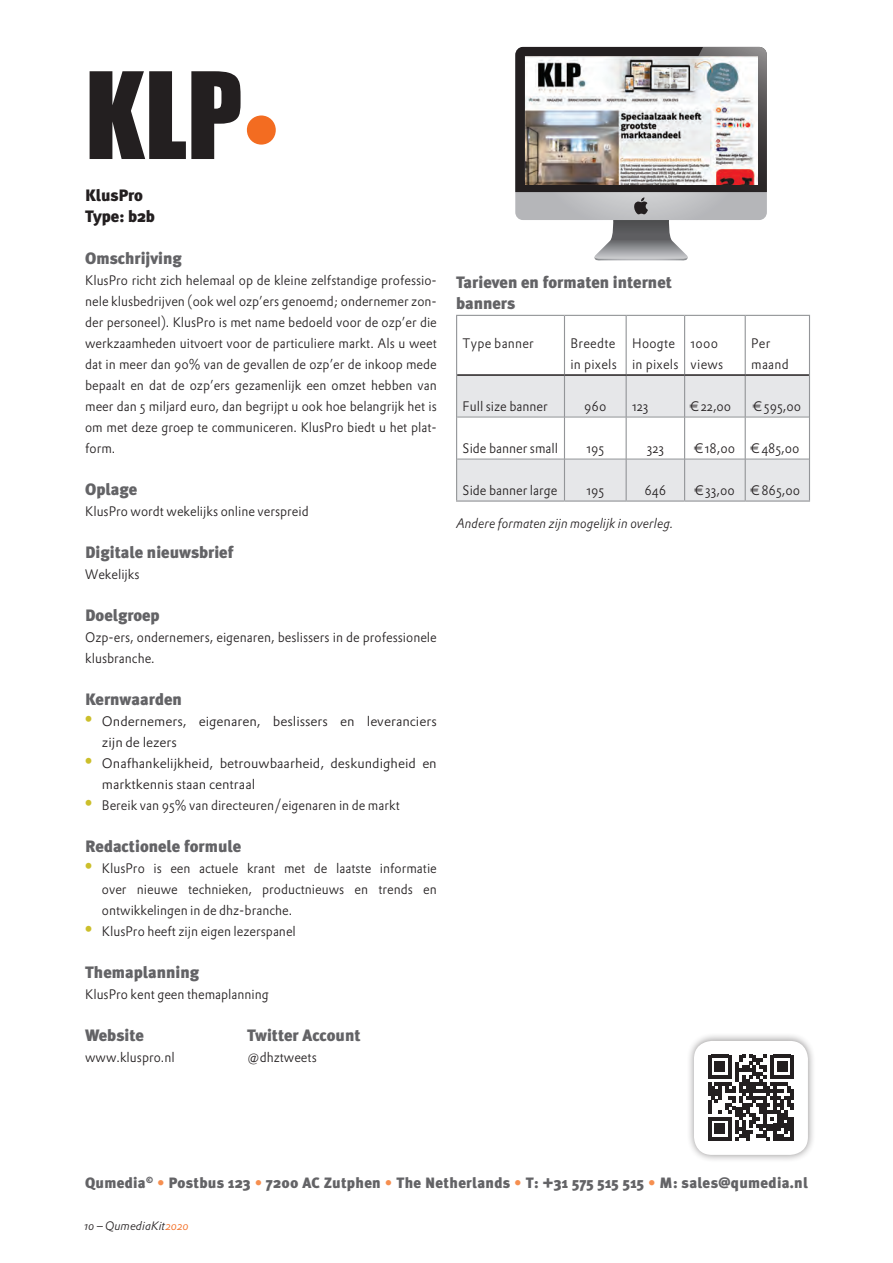
<style>
.page{position:relative;width:893px;height:1263px;background:#fff}
.page>*{position:absolute;margin:0;border:0;box-sizing:border-box;transform-origin:0 0}
.t1{font:111px "Impact";color:#231f20}
.t2{font:900 16.5px/21px "Meta Plus";color:#636366}
.t3{font:900 16.5px/21px "Meta Plus";color:#231f20}
.t4{font:900 15px "Meta Plus";letter-spacing:.02em;color:#636366}
.t5{font:13.5px/21px "DTL Prokyon ST Light";color:#231f20;text-align:justify;scale:.94 1}
.t6{font:13.5px/21px "DTL Prokyon ST Light";color:#231f20}
.t7{font:13.5px/21px "DTL Prokyon ST Light";letter-spacing:.02em;color:#231f20;scale:.94 1}
.t8{font:italic 13.5px "DTL Prokyon ST Light";color:#231f20;scale:.94 1}
.t9{font:italic 12px "DTL Prokyon ST Light";color:#231f20}
.s1{font-family:"Myriad Pro";font-weight:700;color:#f36c21}
.s2{font-family:"Arial";font-weight:700;font-size:21px;color:#ccbf2b}
.s3{color:#f68f50}
.s4{color:#f36c21}
</style>
<div class="page">
<div style="left:686px;top:1033px;width:130px;height:130px;background:#231f20;opacity:.5"></div>
<div style="left:694px;top:1041px;width:114px;height:114px;background:#fff;border-radius:18px"></div>
<svg style="left:708px;top:1055px;width:86px;height:86px"></svg>
<svg style="left:457px;top:376px;width:352px;height:124px"></svg>
<hr style="left:456px;top:315px;width:108px;height:1px;background:#939598">
<hr style="left:456px;top:316px;width:1px;height:59px;background:#939598">
<hr style="left:564px;top:315px;width:62px;height:1px;background:#939598">
<hr style="left:564px;top:316px;width:1px;height:58px;background:#939598">
<hr style="left:626px;top:315px;width:59px;height:1px;background:#939598">
<hr style="left:626px;top:316px;width:1px;height:58px;background:#939598">
<hr style="left:685px;top:315px;width:60px;height:1px;background:#939598">
<hr style="left:684px;top:316px;width:1px;height:58px;background:#939598">
<hr style="left:745px;top:315px;width:65px;height:1px;background:#939598">
<hr style="left:745px;top:316px;width:1px;height:58px;background:#939598">
<hr style="left:809px;top:316px;width:1px;height:59px;background:#939598">
<hr style="left:456px;top:375px;width:1px;height:42px;background:#939598">
<hr style="left:564px;top:376px;width:1px;height:41px;background:#939598">
<hr style="left:626px;top:376px;width:1px;height:41px;background:#939598">
<hr style="left:684px;top:376px;width:1px;height:41px;background:#939598">
<hr style="left:745px;top:376px;width:1px;height:41px;background:#939598">
<hr style="left:809px;top:375px;width:1px;height:42px;background:#939598">
<hr style="left:456px;top:417px;width:1px;height:42px;background:#939598">
<hr style="left:564px;top:417px;width:1px;height:42px;background:#939598">
<hr style="left:626px;top:417px;width:1px;height:42px;background:#939598">
<hr style="left:684px;top:417px;width:1px;height:42px;background:#939598">
<hr style="left:745px;top:417px;width:1px;height:42px;background:#939598">
<hr style="left:809px;top:417px;width:1px;height:42px;background:#939598">
<hr style="left:456px;top:459px;width:1px;height:41px;background:#939598">
<hr style="left:564px;top:459px;width:1px;height:41px;background:#939598">
<hr style="left:626px;top:459px;width:1px;height:41px;background:#939598">
<hr style="left:684px;top:459px;width:1px;height:41px;background:#939598">
<hr style="left:745px;top:459px;width:1px;height:41px;background:#939598">
<hr style="left:809px;top:459px;width:1px;height:41px;background:#939598">
<hr style="left:456px;top:500px;width:108px;height:2px;background:#939598">
<hr style="left:564px;top:500px;width:62px;height:2px;background:#939598">
<hr style="left:626px;top:500px;width:59px;height:2px;background:#939598">
<hr style="left:685px;top:500px;width:60px;height:2px;background:#939598">
<hr style="left:745px;top:500px;width:65px;height:2px;background:#939598">
<hr style="left:457px;top:374px;width:107px;height:2px;background:#231f20">
<hr style="left:564px;top:374px;width:62px;height:2px;background:#231f20">
<hr style="left:626px;top:374px;width:59px;height:2px;background:#231f20">
<hr style="left:685px;top:374px;width:60px;height:2px;background:#231f20">
<hr style="left:745px;top:374px;width:64px;height:2px;background:#231f20">
<hr style="left:457px;top:417px;width:107px;height:1px;background:#939598">
<hr style="left:564px;top:417px;width:62px;height:1px;background:#939598">
<hr style="left:626px;top:417px;width:59px;height:1px;background:#939598">
<hr style="left:685px;top:417px;width:60px;height:1px;background:#939598">
<hr style="left:745px;top:417px;width:64px;height:1px;background:#939598">
<hr style="left:457px;top:459px;width:107px;height:1px;background:#939598">
<hr style="left:564px;top:459px;width:62px;height:1px;background:#939598">
<hr style="left:626px;top:459px;width:59px;height:1px;background:#939598">
<hr style="left:685px;top:459px;width:60px;height:1px;background:#939598">
<hr style="left:745px;top:459px;width:64px;height:1px;background:#939598">
<svg style="left:515px;top:47px;width:252px;height:214px"></svg>
<img style="left:526px;top:56px;width:231px;height:129px">
<h1 class="t1" style="left:85px;top:47px;width:197px">KLP<span class="s1">•</span></h1>
<p class="t3" style="left:85px;top:185px;width:71px">KlusPro<br>Type: b2b</p>
<p class="t2" style="left:85px;top:248px;width:98px">Omschrijving</p>
<p class="t5" style="left:85px;top:269px;width:376px">KlusPro richt zich helemaal op de kleine zelfstandige professio&shy;nele klusbedrijven (ook wel ozp’ers genoemd; ondernemer zon&shy;der personeel). KlusPro is met name bedoeld voor de ozp’er die werkzaamheden uitvoert voor de particuliere markt. Als u weet dat in meer dan 90% van de gevallen de ozp’er de inkoop mede bepaalt en dat de ozp’ers gezamenlijk een omzet hebben van meer dan 5 miljard euro, dan begrijpt u ook hoe belangrijk het is om met deze groep te communiceren. KlusPro biedt u het plat&shy;form.</p>
<p class="t2" style="left:85px;top:479px;width:53px">Oplage</p>
<p class="t5" style="left:85px;top:500px;width:239px">KlusPro wordt wekelijks online verspreid</p>
<p class="t2" style="left:85px;top:542px;width:150px">Digitale nieuwsbrief</p>
<p class="t5" style="left:85px;top:563px;width:59px">Wekelijks</p>
<p class="t2" style="left:85px;top:605px;width:76px">Doelgroep</p>
<p class="t5" style="left:85px;top:626px;width:376px">Ozp-ers, ondernemers, eigenaren, beslissers in de professionele klusbranche.</p>
<p class="t2" style="left:85px;top:689px;width:98px">Kernwaarden</p>
<p class="t6" style="left:102px;top:710px;width:336px;text-indent:-17px"><span class="s2">•</span> Ondernemers, eigenaren, beslissers en leveranciers zijn de lezers</p>
<p class="t6" style="left:102px;top:752px;width:336px;text-indent:-17px"><span class="s2">•</span> Onafhankelijkheid, betrouwbaarheid, deskundigheid en marktkennis staan centraal</p>
<p class="t5" style="left:85px;top:794px;width:336px"><span class="s2">•</span> Bereik van 95% van directeuren/eigenaren in de markt</p>
<p class="t2" style="left:85px;top:836px;width:158px">Redactionele formule</p>
<p class="t5" style="left:102px;top:857px;width:358px;text-indent:-17px"><span class="s2">•</span> KlusPro is een actuele krant met de laatste informatie over nieuwe technieken, productnieuws en trends en ontwikkelingen in de dhz-branche.</p>
<p class="t5" style="left:85px;top:920px;width:226px"><span class="s2">•</span> KlusPro heeft zijn eigen lezerspanel</p>
<p class="t2" style="left:85px;top:962px;width:115px">Themaplanning</p>
<p class="t5" style="left:85px;top:983px;width:197px">KlusPro kent geen themaplanning</p>
<p class="t2" style="left:85px;top:1025px;width:60px">Website</p>
<p class="t2" style="left:247px;top:1025px;width:115px">Twitter Account</p>
<p class="t5" style="left:85px;top:1046px;width:97px">www.kluspro.nl</p>
<p class="t5" style="left:247px;top:1046px;width:75px">@dhztweets</p>
<p class="t2" style="left:456px;top:272px;width:217px">Tarieven en formaten internet banners</p>
<p class="t7" style="left:463px;top:332px;width:77px">Type banner</p>
<p class="t7" style="left:570px;top:332px;width:51px">Breedte in pixels</p>
<p class="t7" style="left:632px;top:332px;width:51px">Hoogte in pixels</p>
<p class="t7" style="left:691px;top:332px;width:36px">1000 views</p>
<p class="t7" style="left:751px;top:332px;width:41px">Per maand</p>
<p class="t5" style="left:463px;top:395px;width:92px">Full size banner</p>
<p class="t5" style="left:584px;top:395px;width:25px">960</p>
<p class="t5" style="left:632px;top:395px;width:19px">123</p>
<p class="t5" style="left:691px;top:395px;width:45px">€ 22,00</p>
<p class="t5" style="left:754px;top:395px;width:52px">€ 595,00</p>
<p class="t5" style="left:463px;top:437px;width:103px">Side banner small</p>
<p class="t5" style="left:586px;top:437px;width:20px">195</p>
<p class="t5" style="left:647px;top:437px;width:20px">323</p>
<p class="t5" style="left:695px;top:437px;width:113px">€ 18,00 € 485,00</p>
<p class="t5" style="left:463px;top:479px;width:102px">Side banner large</p>
<p class="t5" style="left:586px;top:479px;width:20px">195</p>
<p class="t5" style="left:645px;top:479px;width:25px">646</p>
<p class="t5" style="left:695px;top:479px;width:113px">€ 33,00 € 865,00</p>
<p class="t8" style="left:456px;top:514px;width:232px">Andere formaten zijn mogelijk in overleg.</p>
<p class="t4" style="left:85px;top:1174px;width:724px">Qumedia<sup>©</sup> <span class="s3">•</span> Postbus 123 <span class="s3">•</span> 7200 AC Zutphen <span class="s3">•</span> The Netherlands <span class="s3">•</span> T: +31 575 515 515 <span class="s3">•</span> M: sales@qumedia.nl</p>
<p class="t9" style="left:84px;top:1218px;width:106px">10 – QumediaKit<span class="s4">2020</span></p>
</div>
